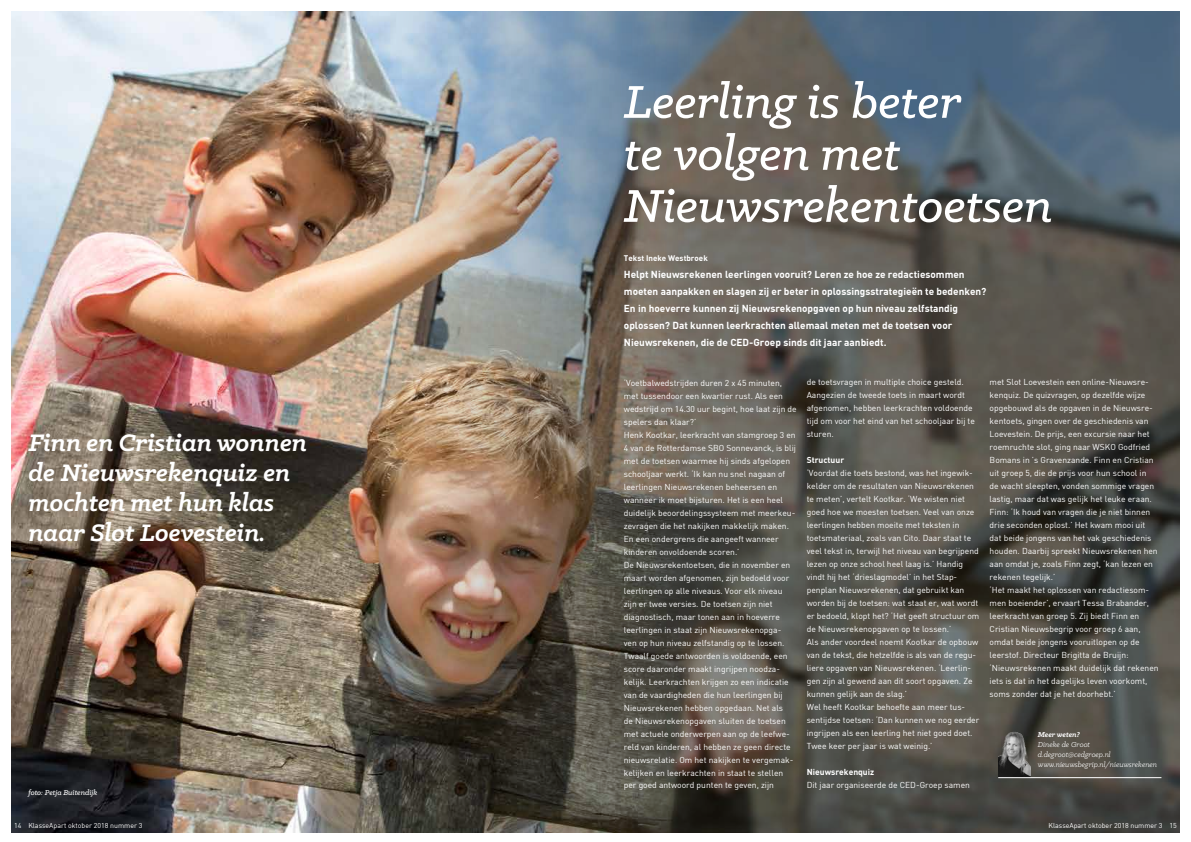
<style>
.page{position:relative;width:1191px;height:842px;background:#fff}
.page>*{position:absolute;margin:0;border:0;box-sizing:border-box;transform-origin:0 0}
.t1{font:italic 500 52px/52px "Klinic Slab";color:#fff}
.t2{font:italic 700 27px/30px "Klinic Slab";color:#fff}
.t3{font:700 10px/17px "Wish DIN";color:#fff}
.t4{font:8.5px/13px "Wish DIN";color:#fff}
.t5{font:700 8.5px "Wish DIN";color:#fff}
.t6{font:italic 8px/10px "Klinic Slab";color:#fff}
.t7{font:italic 500 8px "Klinic Slab";color:#fff}
.t8{font:700 8px "Wish DIN";color:#fff}
.t9{font:italic 700 8px "Klinic Slab";color:#fff}
.t10{font:7px "Wish DIN";color:#fff}
</style>
<div class="page">
<img style="left:11px;top:11px;width:173px;height:821px">
<img style="left:184px;top:11px;width:995px;height:821px">
<img style="left:998px;top:729px;width:32px;height:48px">
<hr style="left:998px;top:777px;width:163px;height:1px;background:#fff">
<h1 class="t1" style="left:624px;top:74px;width:430px">Leerling is beter<br>te volgen met<br>Nieuwsrekentoetsen</h1>
<h2 class="t2" style="left:28px;top:427px;width:280px">Finn en Cristian wonnen de Nieuwsrekenquiz en mochten met hun klas naar Slot Loevestein.</h2>
<p class="t7" style="left:28px;top:788px;width:71px">foto: Petja Buitendijk</p>
<p class="t8" style="left:624px;top:253px;width:85px">Tekst Ineke Westbroek</p>
<p class="t3" style="left:624px;top:266px;width:364px">Helpt Nieuwsrekenen leerlingen vooruit? Leren ze hoe ze redactiesommen moeten aanpakken en slagen zij er beter in oplossingsstrategieën te bedenken?<br>En in hoeverre kunnen zij Nieuwsrekenopgaven op hun niveau zelfstandig oplossen? Dat kunnen leerkrachten allemaal meten met de toetsen voor Nieuwsrekenen, die de CED-Groep sinds dit jaar aanbiedt.</p>
<p class="t4" style="left:624px;top:376px;width:174px">‘Voetbalwedstrijden duren 2 x 45 minuten, met tussendoor een kwartier rust. Als een wedstrijd om 14.30 uur begint, hoe laat zijn de spelers dan klaar?’<br>Henk Kootkar, leerkracht van stamgroep 3 en 4 van de Rotterdamse SBO Sonnevanck, is blij met de toetsen waarmee hij sinds afgelopen schooljaar werkt. ‘Ik kan nu snel nagaan of leerlingen Nieuwsrekenen beheersen en wanneer ik moet bijsturen. Het is een heel duidelijk beoordelingssysteem met meerkeu&shy;zevragen die het nakijken makkelijk maken.<br>En een ondergrens die aangeeft wanneer kinderen onvoldoende scoren.’<br>De Nieuwsrekentoetsen, die in november en maart worden afgenomen, zijn bedoeld voor leerlingen op alle niveaus. Voor elk niveau zijn er twee versies. De toetsen zijn niet diagnostisch, maar tonen aan in hoeverre leerlingen in staat zijn Nieuwsrekenopga-<br>ven op hun niveau zelfstandig op te lossen.<br>Twaalf goede antwoorden is voldoende, een score daaronder maakt ingrijpen noodza&shy;kelijk. Leerkrachten krijgen zo een indicatie van de vaardigheden die hun leerlingen bij Nieuwsrekenen hebben opgedaan. Net als<br>de Nieuwsrekenopgaven sluiten de toetsen met actuele onderwerpen aan op de leefwe&shy;reld van kinderen, al hebben ze geen directe nieuwsrelatie. Om het nakijken te vergemak&shy;kelijken en leerkrachten in staat te stellen per goed antwoord punten te geven, zijn</p>
<p class="t4" style="left:806px;top:376px;width:170px">de toetsvragen in multiple choice gesteld.<br>Aangezien de tweede toets in maart wordt afgenomen, hebben leerkrachten voldoende tijd om voor het eind van het schooljaar bij te sturen.</p>
<p class="t5" style="left:806px;top:455px;width:39px">Structuur</p>
<p class="t4" style="left:806px;top:467px;width:174px">‘Voordat die toets bestond, was het ingewik&shy;kelder om de resultaten van Nieuwsrekenen te meten’, vertelt Kootkar. ‘We wisten niet goed hoe we moesten toetsen. Veel van onze leerlingen hebben moeite met teksten in toetsmateriaal, zoals van Cito. Daar staat te veel tekst in, terwijl het niveau van begrijpend lezen op onze school heel laag is.’ Handig vindt hij het ‘drieslagmodel’ in het Stap&shy;penplan Nieuwsrekenen, dat gebruikt kan worden bij de toetsen: wat staat er, wat wordt er bedoeld, klopt het? ‘Het geeft structuur om de Nieuwsrekenopgaven op te lossen.’<br>Als ander voordeel noemt Kootkar de opbouw van de tekst, die hetzelfde is als van de regu&shy;liere opgaven van Nieuwsrekenen. ‘Leerlin&shy;gen zijn al gewend aan dit soort opgaven. Ze kunnen gelijk aan de slag.’<br>Wel heeft Kootkar behoefte aan meer tus&shy;sentijdse toetsen: ‘Dan kunnen we nog eerder ingrijpen als een leerling het niet goed doet.<br>Twee keer per jaar is wat weinig.’</p>
<p class="t5" style="left:806px;top:767px;width:69px">Nieuwsrekenquiz</p>
<p class="t4" style="left:806px;top:779px;width:165px">Dit jaar organiseerde de CED-Groep samen</p>
<p class="t4" style="left:989px;top:376px;width:170px">met Slot Loevestein een online-Nieuwsre&shy;kenquiz. De quizvragen, op dezelfde wijze opgebouwd als de opgaven in de Nieuwsre&shy;kentoets, gingen over de geschiedenis van Loevestein. De prijs, een excursie naar het roemruchte slot, ging naar WSKO Godfried Bomans in ’s Gravenzande. Finn en Cristian uit groep 5, die de prijs voor hun school in<br>de wacht sleepten, vonden sommige vragen lastig, maar dat was gelijk het leuke eraan.<br>Finn: ‘Ik houd van vragen die je niet binnen drie seconden oplost.’ Het kwam mooi uit dat beide jongens van het vak geschiedenis houden. Daarbij spreekt Nieuwsrekenen hen aan omdat je, zoals Finn zegt, ‘kan lezen en rekenen tegelijk.’<br>‘Het maakt het oplossen van redactiesom&shy;men boeiender’, ervaart Tessa Brabander, leerkracht van groep 5. Zij biedt Finn en Cristian Nieuwsbegrip voor groep 6 aan, omdat beide jongens vooruitlopen op de leerstof. Directeur Brigitta de Bruijn: ‘Nieuwsrekenen maakt duidelijk dat rekenen iets is dat in het dagelijks leven voorkomt, soms zonder dat je het doorhebt.’</p>
<p class="t9" style="left:1037px;top:729px;width:43px">Meer weten?</p>
<p class="t6" style="left:1037px;top:739px;width:121px">Dineke de Groot d.degroot@cedgroep.nl www.nieuwsbegrip.nl/nieuwsrekenen</p>
<p class="t10" style="left:14px;top:821px;width:130px">14 KlasseApart oktober 2018 nummer 3</p>
<p class="t10" style="left:1048px;top:821px;width:130px">KlasseApart oktober 2018 nummer 3 15</p>
</div>
